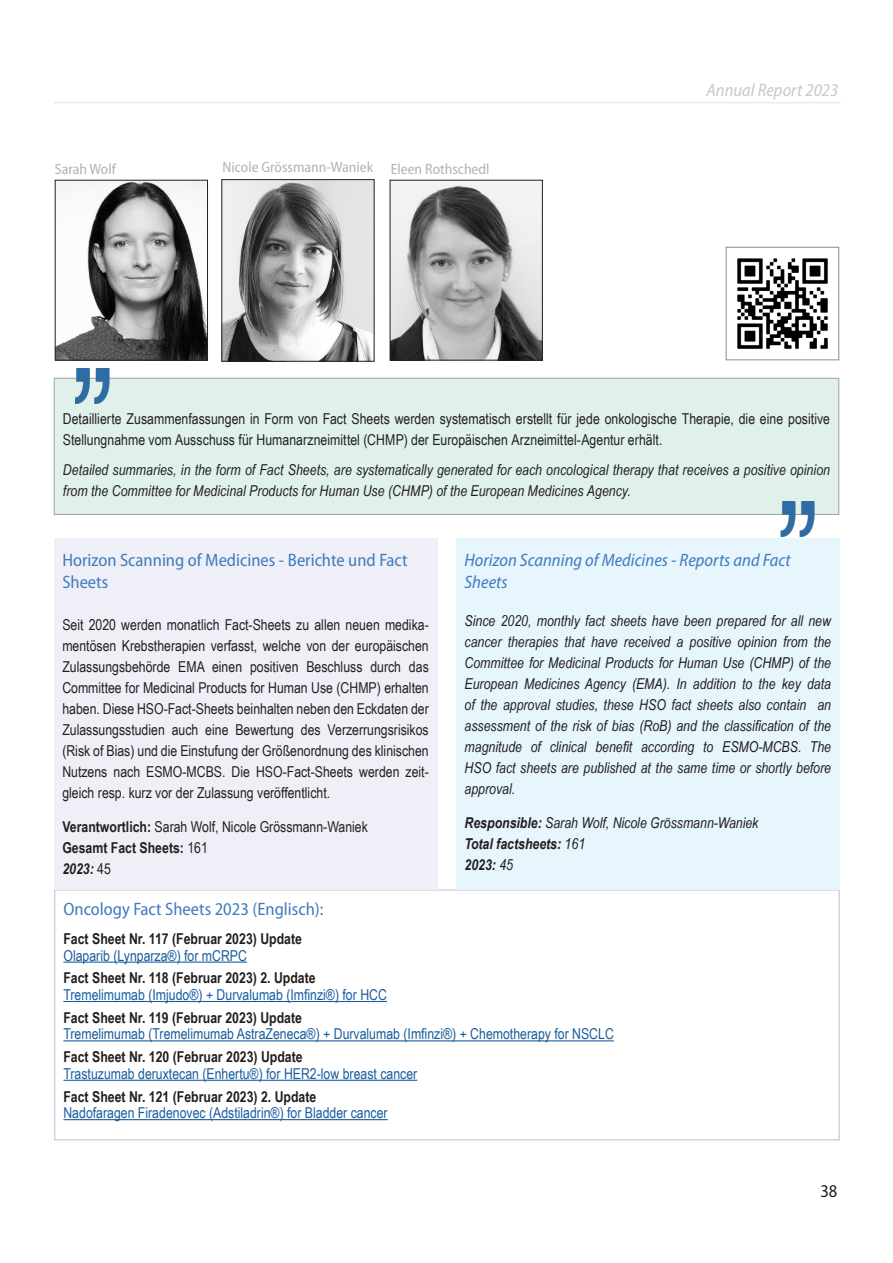
<style>
.page{position:relative;width:893px;height:1263px;background:#fff}
.page>*{position:absolute;margin:0;border:0;box-sizing:border-box;transform-origin:0 0}
.t1{font:semi-condensed 18px/21.6px "Myriad Pro";color:#407bbf}
.t2{font:italic semi-condensed 18px/21.6px "Myriad Pro";color:#407bbf}
.t3{font:italic semi-condensed 18px "Myriad Pro";color:#c7c8ca}
.t4{font:semi-condensed 18px "Myriad Pro";color:#231f20}
.t5{font:15px/21px "Arial Narrow";color:#231f20;text-align:justify}
.t6{font:italic 15px/21px "Arial Narrow";color:#231f20;text-align:justify}
.t7{font:15px/16.5px "Arial Narrow";color:#175d9e}
.t8{font:700 15px/16.5px "Arial Narrow";color:#231f20}
.t9{font:semi-condensed 15px "Myriad Pro";color:#b2b3b7}
.t10{font:italic 700 15px/21px "Arial Narrow";color:#231f20}
.s1{font-weight:700}
.s2{font-weight:400}
.s3{font-weight:400;font-style:normal}
.s4{font-weight:400;color:#175d9e}
.s5{font-weight:700;color:#231f20}
</style>
<div class="page">
<hr style="left:63px;top:961px;width:184px;height:2px;background:#175d9e">
<hr style="left:63px;top:1001px;width:324px;height:1px;background:#175d9e">
<hr style="left:63px;top:1040px;width:551px;height:1px;background:#175d9e">
<hr style="left:63px;top:1080px;width:354px;height:1px;background:#175d9e">
<hr style="left:63px;top:1119px;width:325px;height:1px;background:#175d9e">
<div style="left:55px;top:890px;width:784px;height:250px;border:1px solid #bbbbd9"></div>
<div style="left:54px;top:538px;width:383px;height:351px;background:#eff0f7"></div>
<div style="left:456px;top:538px;width:384px;height:351px;background:#e7f6fd"></div>
<img style="left:57px;top:182px;width:149px;height:176px">
<div style="left:55px;top:180px;width:153px;height:180px;border:1px solid #231f20"></div>
<img style="left:392px;top:182px;width:149px;height:176px">
<div style="left:390px;top:180px;width:153px;height:180px;border:1px solid #231f20"></div>
<img style="left:223px;top:181px;width:149px;height:179px">
<div style="left:221px;top:179px;width:153px;height:183px;border:1px solid #231f20"></div>
<hr style="left:54px;top:102px;width:787px;height:1px;background:#e5e5f1">
<img style="left:737px;top:258px;width:91px;height:91px">
<div style="left:726px;top:247px;width:113px;height:113px;border:1px solid #8a8c8f"></div>
<div style="left:54px;top:378px;width:785px;height:136px;background:#e0f1eb"></div>
<div style="left:54px;top:378px;width:785px;height:137px;border:1px solid #a0a1a5"></div>
<img style="left:75px;top:368px;width:34px;height:35px">
<img style="left:780px;top:501px;width:34px;height:35px">
<p class="t9" style="left:55px;top:161px;width:63px">Sarah Wolf</p>
<p class="t9" style="left:222px;top:159px;width:152px">Nicole Grössmann-Waniek</p>
<p class="t9" style="left:391px;top:161px;width:100px">Eleen Rothschedl</p>
<p class="t3" style="left:706px;top:79px;width:134px">Annual Report 2023</p>
<p class="t5" style="left:63px;top:408px;width:769px">Detaillierte Zusammenfassungen in Form von Fact Sheets werden systematisch erstellt für jede onkologische Therapie, die eine positive<br>Stellungnahme vom Ausschuss für Humanarzneimittel (CHMP) der Europäischen Arzneimittel-Agentur erhält.</p>
<p class="t6" style="left:63px;top:459px;width:769px">Detailed summaries, in the form of Fact Sheets, are systematically generated for each oncological therapy that receives a positive opinion from the Committee for Medicinal Products for Human Use (CHMP) of the European Medicines Agency.</p>
<p class="t1" style="left:62px;top:550px;width:347px">Horizon Scanning of Medicines - Berichte und Fact<br>Sheets</p>
<p class="t5" style="left:62px;top:614px;width:368px">Seit 2020 werden monatlich Fact-Sheets zu allen neuen medika&shy;mentösen Krebstherapien verfasst, welche von der europäischen Zulassungsbehörde EMA einen positiven Beschluss durch das Committee for Medicinal Products for Human Use (CHMP) erhalten haben. Diese HSO-Fact-Sheets beinhalten neben den Eckdaten der Zulassungsstudien auch eine Bewertung des Verzerrungsrisikos (Risk of Bias) und die Einstufung der Größenordnung des klinischen Nutzens nach ESMO-MCBS. Die HSO-Fact-Sheets werden zeit&shy;gleich resp. kurz vor der Zulassung veröffentlicht.</p>
<p class="t5" style="left:62px;top:815px;width:307px"><span class="s1">Verantwortlich:</span> Sarah Wolf, Nicole Grössmann-Waniek</p>
<p class="t8" style="left:62px;top:839px;width:147px">Gesamt Fact Sheets: <span class="s2">161</span></p>
<p class="t10" style="left:62px;top:857px;width:50px">2023: <span class="s3">45</span></p>
<p class="t2" style="left:465px;top:549px;width:328px">Horizon Scanning of Medicines - Reports and Fact<br>Sheets</p>
<p class="t6" style="left:465px;top:610px;width:368px">Since 2020, monthly fact sheets have been prepared for all new cancer therapies that have received a positive opinion from the Committee for Medicinal Products for Human Use (CHMP) of the European Medicines Agency (EMA). In addition to the key data of the approval studies, these HSO fact sheets also contain an assessment of the risk of bias (RoB) and the classification of the magnitude of clinical benefit according to ESMO-MCBS. The HSO fact sheets are published at the same time or shortly before approval.</p>
<p class="t6" style="left:465px;top:812px;width:295px"><span class="s1">Responsible:</span> Sarah Wolf, Nicole Grössmann-Waniek</p>
<p class="t10" style="left:465px;top:832px;width:122px">Total factsheets: <span class="s2">161<br></span>2023: <span class="s2">45</span></p>
<p class="t1" style="left:63px;top:898px;width:262px">Oncology Fact Sheets 2023 (Englisch):</p>
<p class="t8" style="left:63px;top:930px;width:240px">Fact Sheet Nr. 117 (Februar 2023) Update<br><span class="s4">Olaparib (Lynparza®) for mCRPC</span></p>
<p class="t7" style="left:63px;top:969px;width:325px"><span class="s5">Fact Sheet Nr. 118 (Februar 2023) 2. Update<br></span>Tremelimumab (Imjudo®) + Durvalumab (Imfinzi®) for HCC</p>
<p class="t7" style="left:63px;top:1009px;width:552px"><span class="s5">Fact Sheet Nr. 119 (Februar 2023) Update<br></span>Tremelimumab (Tremelimumab AstraZeneca®) + Durvalumab (Imfinzi®) + Chemotherapy for NSCLC</p>
<p class="t7" style="left:63px;top:1048px;width:355px"><span class="s5">Fact Sheet Nr. 120 (Februar 2023) Update<br></span>Trastuzumab deruxtecan (Enhertu®) for HER2-low breast cancer</p>
<p class="t7" style="left:63px;top:1087px;width:326px"><span class="s5">Fact Sheet Nr. 121 (Februar 2023) 2. Update<br></span>Nadofaragen Firadenovec (Adstiladrin®) for Bladder cancer</p>
<p class="t4" style="left:820px;top:1181px;width:19px">38</p>
</div>
